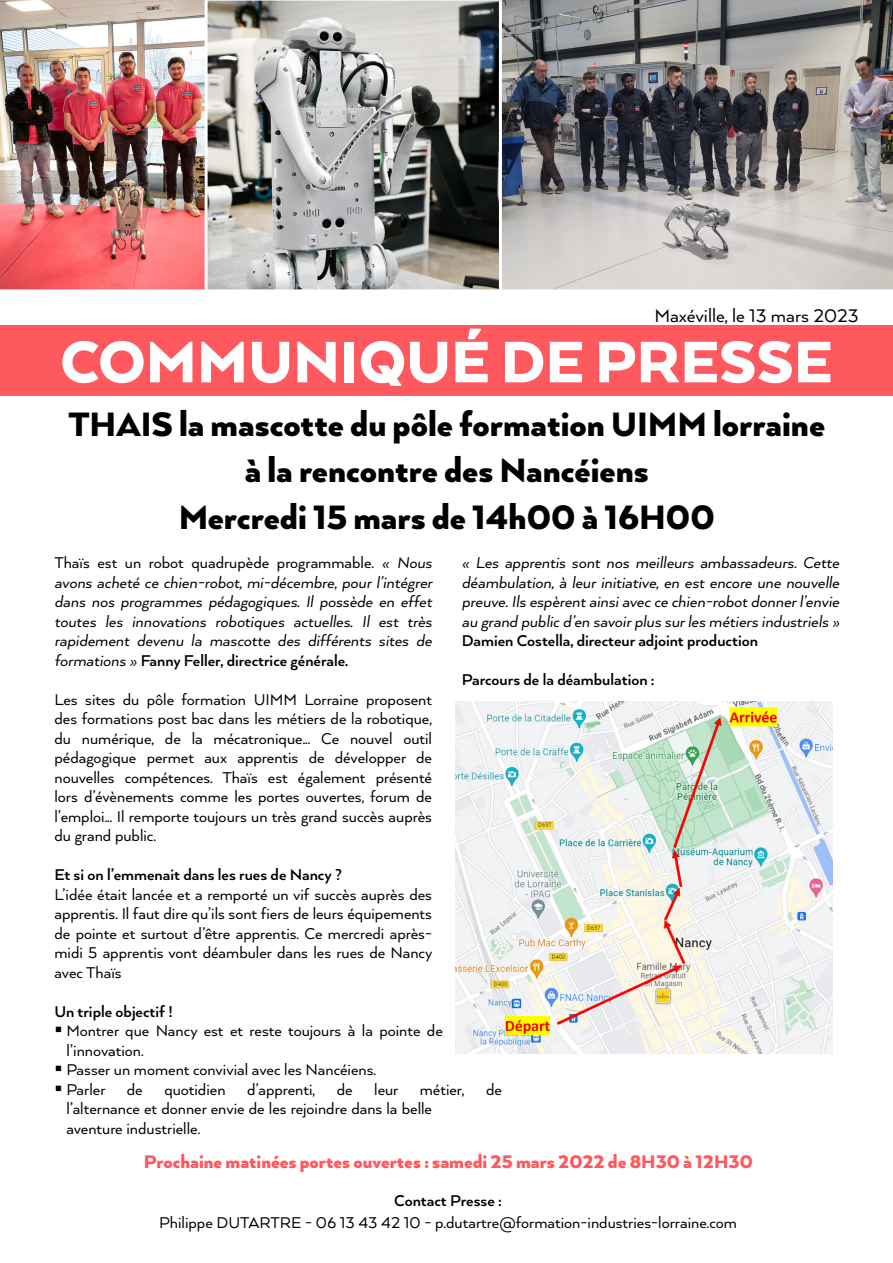
<style>
.page{position:relative;width:893px;height:1263px;background:#fff}
.page>*{position:absolute;margin:0;border:0;box-sizing:border-box;transform-origin:0 0}
.t1{font:900 67.5px "Arquitecta";color:#fff}
.t2{font:900 39px/46.8px "Arquitecta";color:#000;text-align:center}
.t3{font:900 21px "Arquitecta";color:#fe595f}
.t4{font:21px "Arquitecta";color:#000}
.t5{font:18px/19.5px "Arquitecta";color:#000}
.t6{font:italic 18px/19.5px "Arquitecta W00";color:#000;text-align:justify}
.t7{font:700 18px/39px "Arquitecta";color:#000}
.s1{font-family:"Arquitecta W00";font-style:italic}
.s2{font-weight:700}
</style>
<div class="page">
<div style="left:0;top:325px;width:893px;height:70px;background:#fe595f"></div>
<img style="left:0;top:0;width:205px;height:290px">
<svg style="left:207px;top:0;width:292px;height:290px;background:#999997"></svg>
<img style="left:455px;top:702px;width:378px;height:352px">
<svg style="left:501px;top:0;width:392px;height:290px;background:#959393"></svg>
<p class="t4" style="left:654px;top:303px;width:206px">Maxéville, le 13 mars 2023</p>
<h1 class="t1" style="left:60px;top:320px;width:774px">COMMUNIQUÉ DE PRESSE</h1>
<h2 class="t2" style="left:68px;top:400px;width:758px">THAIS la mascotte du pôle formation UIMM lorraine à la rencontre des Nancéiens<br>Mercredi 15 mars de 14h00 à 16H00</h2>
<p class="t6" style="left:462px;top:553px;width:379px">« Les apprentis sont nos meilleurs ambassadeurs. Cette déambulation, à leur initiative, en est encore une nouvelle preuve. Ils espèrent ainsi avec ce chien-robot donner l’envie au grand public d’en savoir plus sur les métiers industriels »</p>
<p class="t7" style="left:462px;top:620px;width:298px">Damien Costella, directeur adjoint production<br>Parcours de la déambulation :</p>
<p class="t5" style="left:54px;top:552px;width:379px">Thaïs est un robot quadrupède programmable. <span class="s1">« Nous</span></p>
<p class="t6" style="left:54px;top:572px;width:379px">avons acheté ce chien-robot, mi-décembre, pour l’intégrer dans nos programmes pédagogiques. Il possède en effet toutes les innovations robotiques actuelles. Il est très rapidement devenu la mascotte des différents sites de</p>
<p class="t5" style="left:54px;top:640px;width:379px;line-height:39px"><span class="s1">formations »</span> <span class="s2">Fanny Feller, directrice générale.<br></span>Les sites du pôle formation UIMM Lorraine proposent</p>
<p class="t5" style="left:54px;top:708px;width:379px;text-align:justify">des formations post bac dans les métiers de la robotique, du numérique, de la mécatronique... Ce nouvel outil pédagogique permet aux apprentis de développer de nouvelles compétences. Thaïs est également présenté lors d’évènements comme les portes ouvertes, forum de l’emploi... Il remporte toujours un très grand succès auprès du grand public.</p>
<p class="t7" style="left:54px;top:855px;width:289px">Et si on l’emmenait dans les rues de Nancy ?</p>
<p class="t5" style="left:54px;top:884px;width:379px;text-align:justify">L’idée était lancée et a remporté un vif succès auprès des apprentis. Il faut dire qu’ils sont fiers de leurs équipements de pointe et surtout d’être apprentis. Ce mercredi après&shy;midi 5 apprentis vont déambuler dans les rues de Nancy avec Thaïs</p>
<p class="t7" style="left:54px;top:991px;width:120px">Un triple objectif !</p>
<p class="t5" style="left:66px;top:1020px;width:378px;text-indent:-12px">▪ Montrer que Nancy est et reste toujours à la pointe de l’innovation.</p>
<p class="t5" style="left:54px;top:1059px;width:323px">▪ Passer un moment convivial avec les Nancéiens.</p>
<p class="t5" style="left:66px;top:1079px;width:437px;text-indent:-12px">▪ Parler de quotidien d’apprenti, de leur métier, de l’alternance et donner envie de les rejoindre dans la belle<br>aventure industrielle.</p>
<p class="t3" style="left:144px;top:1149px;width:610px">Prochaine matinées portes ouvertes : samedi 25 mars 2022 de 8H30 à 12H30</p>
<p class="t7" style="left:394px;top:1180px;width:109px">Contact Presse :</p>
<p class="t5" style="left:159px;top:1212px;width:579px">Philippe DUTARTRE - 06 13 43 42 10 - p.dutartre@formation-industries-lorraine.com</p>
</div>
